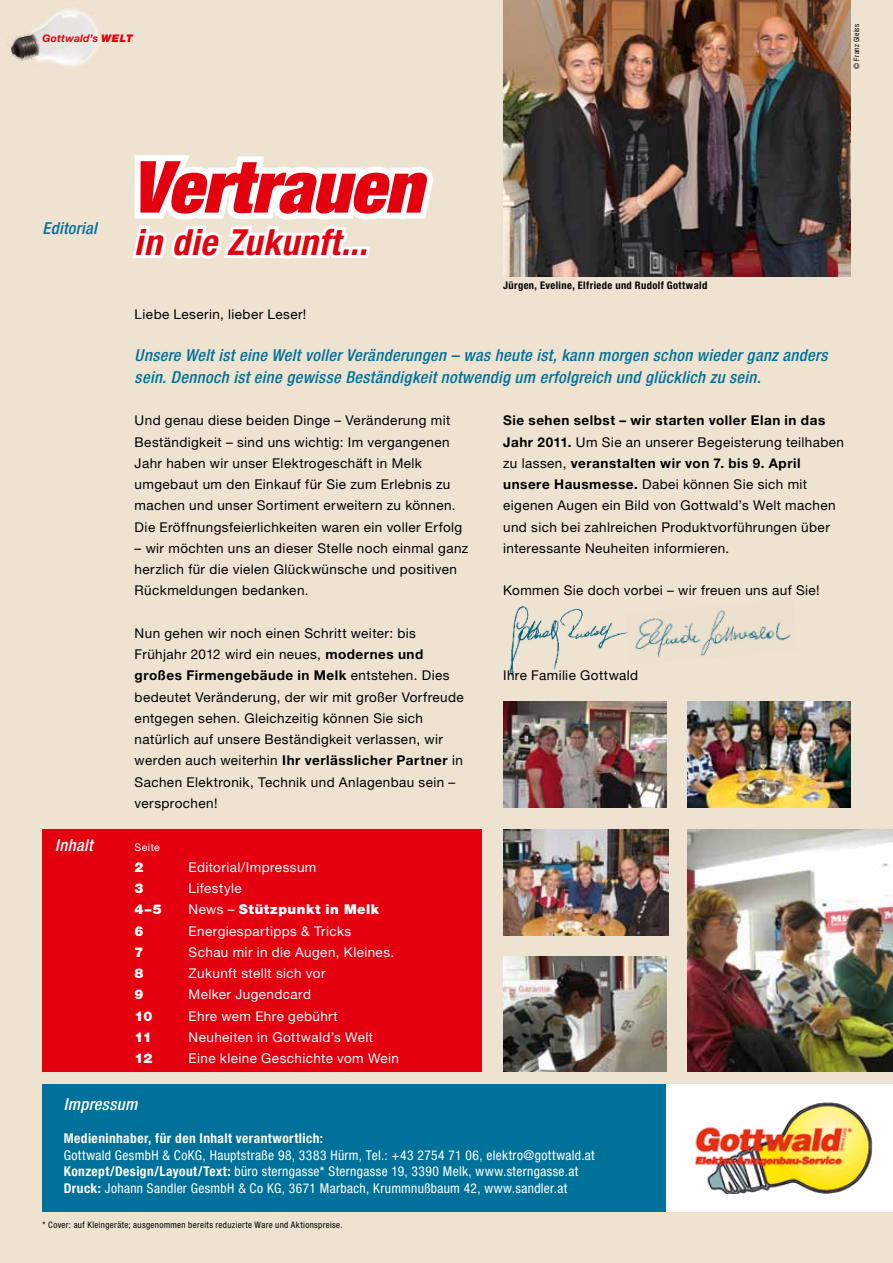
<style>
.page{position:relative;width:893px;height:1263px;background:#eee2d1}
.page>*{position:absolute;margin:0;border:0;box-sizing:border-box;transform-origin:0 0}
.t1{font:italic 900 expanded 72px "Helvetica Neue";color:#e3000f}
.t2{font:italic 700 condensed 36px "Helvetica Neue";letter-spacing:.02em;color:#e3000f}
.t3{font:italic 500 condensed 16.5px/21.3px "Helvetica Neue";letter-spacing:.02em;color:#00719a}
.t4{font:italic 500 condensed 16.5px "Helvetica Neue";letter-spacing:.025em;color:#fff}
.t5{font:13.5px/21.3px "Helvetica Neue";letter-spacing:.03em;color:#000}
.t6{font:condensed 13.5px/16.5px "Helvetica Neue";letter-spacing:.03em;color:#fff}
.t7{font:13.5px "Helvetica Neue";letter-spacing:.03em;color:#fff}
.t8{font:700 condensed 13.5px "Helvetica Neue";letter-spacing:.03em;color:#fff}
.t9{font:900 13.5px "Helvetica Neue";letter-spacing:.035em;color:#fff}
.t10{font:700 condensed 10.5px "Helvetica Neue";letter-spacing:.04em;color:#000}
.t11{font:italic 700 10.5px "Helvetica Neue";letter-spacing:.015em;color:#e3000f}
.t12{font:10.5px "Helvetica Neue";letter-spacing:.04em;color:#fff}
.t13{font:condensed 9px "Helvetica Neue";letter-spacing:.035em;color:#000}
.t14{font:condensed 7.5px "Helvetica Neue";letter-spacing:.04em;color:#000}
.s1{font-weight:900}
.s2{font-weight:700}
.s3{font-weight:400}
</style>
<div class="page">
<div style="left:43px;top:829px;width:439px;height:242px;background:#e3000f"></div>
<svg style="left:132px;top:155px;width:301px;height:104px"></svg>
<div style="left:43px;top:1084px;width:623px;height:128px;background:#00719a"></div>
<div style="left:666px;top:1084px;width:227px;height:128px;background:#fff"></div>
<img style="left:694px;top:1102px;width:179px;height:92px">
<img style="left:503px;top:0;width:347px;height:276px">
<img style="left:11px;top:9px;width:88px;height:58px">
<img style="left:636px;top:610px;width:155px;height:47px">
<img style="left:510px;top:606px;width:126px;height:70px">
<img style="left:503px;top:829px;width:165px;height:106px">
<img style="left:687px;top:829px;width:206px;height:242px">
<img style="left:503px;top:957px;width:163px;height:114px">
<img style="left:687px;top:702px;width:163px;height:106px">
<img style="left:503px;top:702px;width:163px;height:106px">
<p class="t11" style="left:43px;top:32px;width:92px">Gottwald’s <span class="s1">WELT</span></p>
<p class="t14" style="left:852px;top:69px;width:46px;rotate:-90deg">© Franz Gleiss</p>
<p class="t3" style="left:43px;top:217px;width:56px">Editorial</p>
<h1 class="t1" style="left:130px;top:141px;width:293px">Vertrauen</h1>
<h2 class="t2" style="left:134px;top:221px;width:235px">in die Zukunft...</h2>
<p class="t10" style="left:503px;top:279px;width:206px">Jürgen, Eveline, Elfriede und Rudolf Gottwald</p>
<p class="t5" style="left:135px;top:303px;width:173px">Liebe Leserin, lieber Leser!</p>
<p class="t3" style="left:135px;top:345px;width:694px">Unsere Welt ist eine Welt voller Veränderungen – was heute ist, kann morgen schon wieder ganz anders sein. Dennoch ist eine gewisse Beständigkeit notwendig um erfolgreich und glücklich zu sein.</p>
<p class="t5" style="left:135px;top:410px;width:329px">Und genau diese beiden Dinge – Veränderung mit Beständigkeit – sind uns wichtig: Im vergangenen Jahr haben wir unser Elektrogeschäft in Melk umgebaut um den Einkauf für Sie zum Erlebnis zu machen und unser Sortiment erweitern zu können.<br>Die Eröffnungsfeierlichkeiten waren ein voller Erfolg</p>
<p class="t5" style="left:135px;top:537px;width:335px">– wir möchten uns an dieser Stelle noch einmal ganz herzlich für die vielen Glückwünsche und positiven<br>Rückmeldungen bedanken.</p>
<p class="t5" style="left:135px;top:622px;width:331px">Nun gehen wir noch einen Schritt weiter: bis Frühjahr 2012 wird ein neues, <span class="s2">modernes und großes Firmengebäude in Melk</span> entstehen. Dies bedeutet Veränderung, der wir mit großer Vorfreude entgegen sehen. Gleichzeitig können Sie sich natürlich auf unsere Beständigkeit verlassen, wir werden auch weiterhin <span class="s2">Ihr verlässlicher Partner</span> in Sachen Elektronik, Technik und Anlagenbau sein – versprochen!</p>
<p class="t5" style="left:503px;top:410px;width:342px"><span class="s2">Sie sehen selbst – wir starten voller Elan in das Jahr 2011.</span> Um Sie an unserer Begeisterung teilhaben zu lassen, <span class="s2">veranstalten wir von 7. bis 9. April unsere Hausmesse.</span> Dabei können Sie sich mit eigenen Augen ein Bild von Gottwald’s Welt machen und sich bei zahlreichen Produktvorführungen über interessante Neuheiten informieren.</p>
<p class="t5" style="left:503px;top:580px;width:318px">Kommen Sie doch vorbei – wir freuen uns auf Sie!</p>
<p class="t5" style="left:503px;top:665px;width:137px">Ihre Familie Gottwald</p>
<p class="t4" style="left:55px;top:835px;width:39px">Inhalt</p>
<p class="t12" style="left:135px;top:840px;width:27px">Seite</p>
<p class="t9" style="left:135px;top:859px;width:11px">2</p>
<p class="t7" style="left:189px;top:859px;width:129px">Editorial/Impressum</p>
<p class="t9" style="left:135px;top:880px;width:11px">3</p>
<p class="t7" style="left:189px;top:880px;width:55px">Lifestyle</p>
<p class="t9" style="left:135px;top:901px;width:29px">4–5</p>
<p class="t9" style="left:189px;top:901px;width:192px"><span class="s3">News –</span> Stützpunkt in Melk</p>
<p class="t9" style="left:135px;top:923px;width:11px">6</p>
<p class="t7" style="left:189px;top:923px;width:164px">Energiespartipps &amp; Tricks</p>
<p class="t9" style="left:135px;top:944px;width:11px">7</p>
<p class="t7" style="left:189px;top:944px;width:207px">Schau mir in die Augen, Kleines.</p>
<p class="t9" style="left:135px;top:965px;width:11px">8</p>
<p class="t7" style="left:189px;top:965px;width:138px">Zukunft stellt sich vor</p>
<p class="t9" style="left:135px;top:986px;width:11px">9</p>
<p class="t7" style="left:189px;top:986px;width:124px">Melker Jugendcard</p>
<p class="t9" style="left:135px;top:1008px;width:19px">10</p>
<p class="t7" style="left:189px;top:1008px;width:151px">Ehre wem Ehre gebührt</p>
<p class="t9" style="left:135px;top:1029px;width:19px">11</p>
<p class="t7" style="left:189px;top:1029px;width:186px">Neuheiten in Gottwald’s Welt</p>
<p class="t9" style="left:135px;top:1050px;width:19px">12</p>
<p class="t7" style="left:189px;top:1050px;width:212px">Eine kleine Geschichte vom Wein</p>
<p class="t4" style="left:64px;top:1094px;width:75px">Impressum</p>
<p class="t8" style="left:64px;top:1130px;width:261px">Medieninhaber, für den Inhalt verantwortlich:</p>
<p class="t6" style="left:64px;top:1146px;width:532px">Gottwald GesmbH &amp; CoKG, Hauptstraße 98, 3383 Hürm, Tel.: +43 2754 71 06, elektro@gottwald.at<br><span class="s2">Konzept/Design/Layout/Text:</span> büro sterngasse* Sterngasse 19, 3390 Melk, www.sterngasse.at<br><span class="s2">Druck:</span> Johann Sandler GesmbH &amp; Co KG, 3671 Marbach, Krummnußbaum 42, www.sandler.at</p>
<p class="t13" style="left:43px;top:1219px;width:302px">* Cover: auf Kleingeräte; ausgenommen bereits reduzierte Ware und Aktionspreise.</p>
</div>
